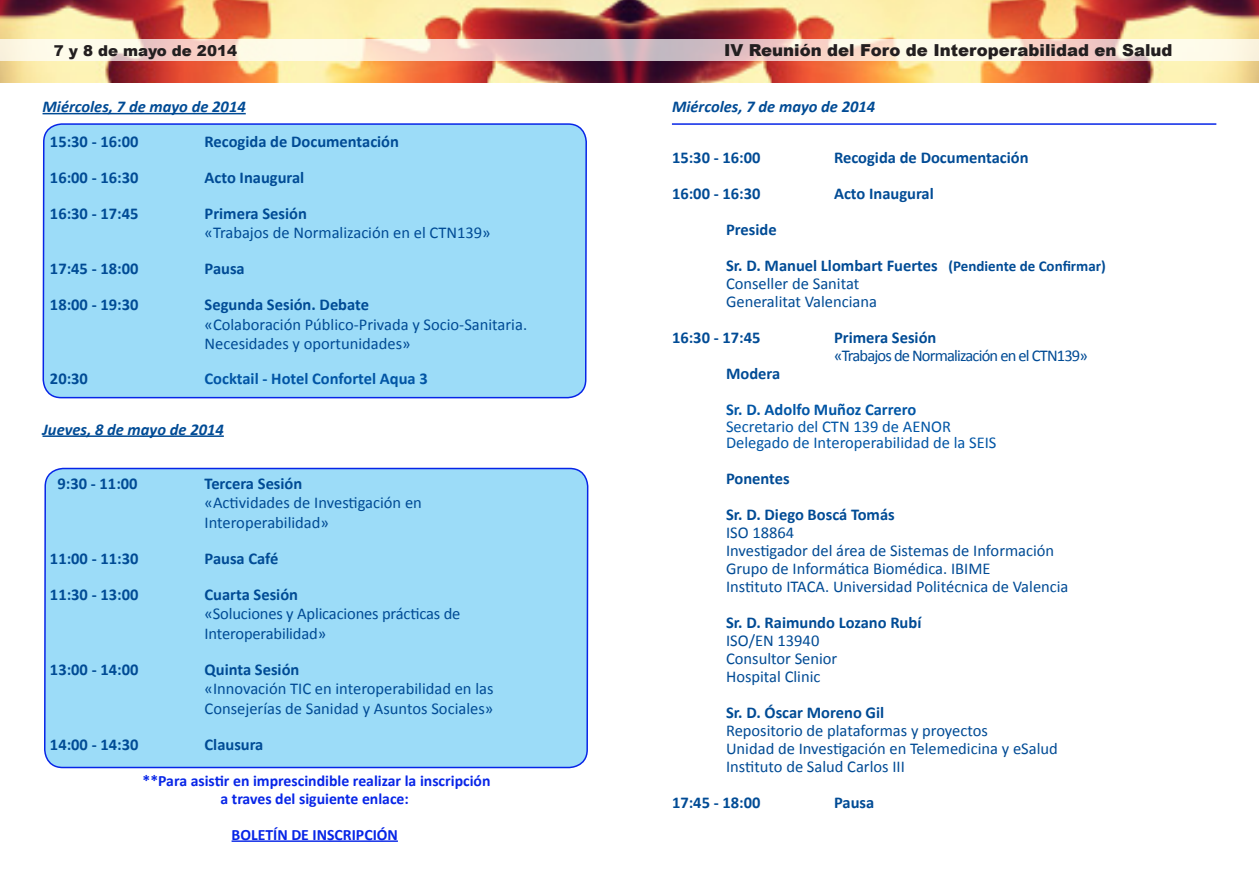
<style>
.page{position:relative;width:1259px;height:893px;background:#fff}
.page>*{position:absolute;margin:0;border:0;box-sizing:border-box;transform-origin:0 0}
.t1{font:16.5px/19.5px "Calibri";color:#004b95}
.t2{font:700 16.5px "Calibri";color:#004b95}
.t3{font:italic 700 16.5px "Calibri";color:#004b95}
.t4{font:16.5px "Calibri";color:#0155a5}
.t5{font:700 16.5px "Calibri";color:#0155a5}
.t6{font:900 16.5px "Arial";color:#231f20}
.t7{font:16.5px "Calibri";letter-spacing:-.05em;color:#004b95}
.t8{font:700 15.75px "Calibri";color:#0725e7}
.t9{font:900 15px "Arial";color:#231f20}
.s1{font-size:15px}
</style>
<div class="page">
<img style="left:0;top:0;width:1259px;height:82px">
<svg style="left:0;top:40px;width:1259px;height:21px;background:#f1ded4"></svg>
<hr style="left:672px;top:123px;width:544px;height:2px;background:#0725e7">
<div style="left:42px;top:123px;width:545px;height:276px;background:#9cdcf8"></div>
<svg style="left:44px;top:467px;width:545px;height:375px"></svg>
<hr style="left:43px;top:113px;width:203px;height:1px;background:#004b95">
<hr style="left:43px;top:435px;width:181px;height:2px;background:#004b95">
<hr style="left:232px;top:840px;width:166px;height:2px;background:#0725e7">
<p class="t9" style="left:54px;top:39px;width:185px">7 y 8 de mayo de 2014</p>
<p class="t6" style="left:724px;top:38px;width:450px">IV Reunión del Foro de Interoperabilidad en Salud</p>
<p class="t3" style="left:43px;top:96px;width:205px">Miércoles, 7 de mayo de 2014</p>
<p class="t2" style="left:50px;top:131px;width:90px">15:30 - 16:00</p>
<p class="t2" style="left:205px;top:131px;width:196px">Recogida de Documentación</p>
<p class="t2" style="left:50px;top:167px;width:90px">16:00 - 16:30</p>
<p class="t2" style="left:205px;top:167px;width:101px">Acto Inaugural</p>
<p class="t2" style="left:50px;top:203px;width:90px">16:30 - 17:45</p>
<p class="t2" style="left:205px;top:203px;width:104px">Primera Sesión</p>
<p class="t1" style="left:205px;top:223px;width:288px">«Trabajos de Normalización en el CTN139»</p>
<p class="t2" style="left:50px;top:258px;width:90px">17:45 - 18:00</p>
<p class="t2" style="left:205px;top:258px;width:42px">Pausa</p>
<p class="t2" style="left:50px;top:294px;width:90px">18:00 - 19:30</p>
<p class="t2" style="left:205px;top:294px;width:166px">Segunda Sesión. Debate</p>
<p class="t1" style="left:205px;top:315px;width:324px">«Colaboración Público-Privada y Socio-Sanitaria.<br>Necesidades y oportunidades»</p>
<p class="t2" style="left:50px;top:368px;width:40px">20:30</p>
<p class="t5" style="left:205px;top:368px;width:225px">Cocktail - Hotel Confortel Aqua 3</p>
<p class="t3" style="left:43px;top:419px;width:183px">Jueves, 8 de mayo de 2014</p>
<p class="t2" style="left:57px;top:473px;width:82px">9:30 - 11:00</p>
<p class="t2" style="left:205px;top:473px;width:99px">Tercera Sesión</p>
<p class="t1" style="left:205px;top:493px;width:219px">«Actividades de Investigación en</p>
<p class="t1" style="left:205px;top:513px;width:126px">Interoperabilidad»</p>
<p class="t2" style="left:50px;top:548px;width:90px">11:00 - 11:30</p>
<p class="t2" style="left:205px;top:548px;width:75px">Pausa Café</p>
<p class="t2" style="left:50px;top:584px;width:90px">11:30 - 13:00</p>
<p class="t2" style="left:205px;top:584px;width:95px">Cuarta Sesión</p>
<p class="t1" style="left:205px;top:604px;width:257px">«Soluciones y Aplicaciones prácticas de</p>
<p class="t1" style="left:205px;top:624px;width:123px">Interoperabilidad»</p>
<p class="t2" style="left:50px;top:659px;width:90px">13:00 - 14:00</p>
<p class="t2" style="left:205px;top:659px;width:96px">Quinta Sesión</p>
<p class="t1" style="left:205px;top:679px;width:290px">«Innovación TIC en interoperabilidad en las</p>
<p class="t1" style="left:205px;top:699px;width:290px">Consejerías de Sanidad y Asuntos Sociales»</p>
<p class="t2" style="left:50px;top:734px;width:90px">14:00 - 14:30</p>
<p class="t2" style="left:205px;top:734px;width:60px">Clausura</p>
<p class="t8" style="left:143px;top:770px;width:349px">**Para asistir en imprescindible realizar la inscripción</p>
<p class="t8" style="left:220px;top:788px;width:190px">a traves del siguiente enlace:</p>
<p class="t8" style="left:232px;top:824px;width:168px">BOLETÍN DE INSCRIPCIÓN</p>
<p class="t3" style="left:672px;top:96px;width:205px">Miércoles, 7 de mayo de 2014</p>
<p class="t2" style="left:672px;top:147px;width:90px">15:30 - 16:00</p>
<p class="t2" style="left:834px;top:147px;width:196px">Recogida de Documentación</p>
<p class="t2" style="left:672px;top:183px;width:90px">16:00 - 16:30</p>
<p class="t2" style="left:834px;top:183px;width:101px">Acto Inaugural</p>
<p class="t2" style="left:726px;top:219px;width:52px">Preside</p>
<p class="t2" style="left:726px;top:255px;width:381px">Sr. D. Manuel Llombart Fuertes <span class="s1">(Pendiente de Confirmar)</span></p>
<p class="t1" style="left:726px;top:274px;width:135px">Conseller de Sanitat</p>
<p class="t1" style="left:726px;top:292px;width:152px">Generalitat Valenciana</p>
<p class="t2" style="left:672px;top:327px;width:90px">16:30 - 17:45</p>
<p class="t2" style="left:834px;top:327px;width:104px">Primera Sesión</p>
<p class="t7" style="left:834px;top:346px;width:255px">«Trabajos de Normalización en el CTN139»</p>
<p class="t2" style="left:726px;top:363px;width:56px">Modera</p>
<p class="t5" style="left:726px;top:399px;width:192px">Sr. D. Adolfo Muñoz Carrero</p>
<p class="t4" style="left:726px;top:416px;width:226px">Secretario del CTN 139 de AENOR</p>
<p class="t4" style="left:726px;top:433px;width:272px">Delegado de Interoperabilidad de la SEIS</p>
<p class="t2" style="left:726px;top:468px;width:65px">Ponentes</p>
<p class="t2" style="left:726px;top:504px;width:170px">Sr. D. Diego Boscá Tomás</p>
<p class="t1" style="left:726px;top:523px;width:70px">ISO 18864</p>
<p class="t1" style="left:726px;top:541px;width:330px">Investigador del área de Sistemas de Información</p>
<p class="t1" style="left:726px;top:559px;width:266px">Grupo de Informática Biomédica. IBIME</p>
<p class="t1" style="left:726px;top:577px;width:344px">Instituto ITACA. Universidad Politécnica de Valencia</p>
<p class="t2" style="left:726px;top:612px;width:197px">Sr. D. Raimundo Lozano Rubí</p>
<p class="t1" style="left:726px;top:631px;width:95px">ISO/EN 13940</p>
<p class="t1" style="left:726px;top:649px;width:113px">Consultor Senior</p>
<p class="t1" style="left:726px;top:667px;width:96px">Hospital Clinic</p>
<p class="t2" style="left:726px;top:702px;width:160px">Sr. D. Óscar Moreno Gil</p>
<p class="t1" style="left:726px;top:721px;width:263px">Repositorio de plataformas y proyectos</p>
<p class="t1" style="left:726px;top:739px;width:333px">Unidad de Investigación en Telemedicina y eSalud</p>
<p class="t1" style="left:726px;top:757px;width:180px">Instituto de Salud Carlos III</p>
<p class="t2" style="left:672px;top:792px;width:90px">17:45 - 18:00</p>
<p class="t2" style="left:834px;top:792px;width:42px">Pausa</p>
</div>
